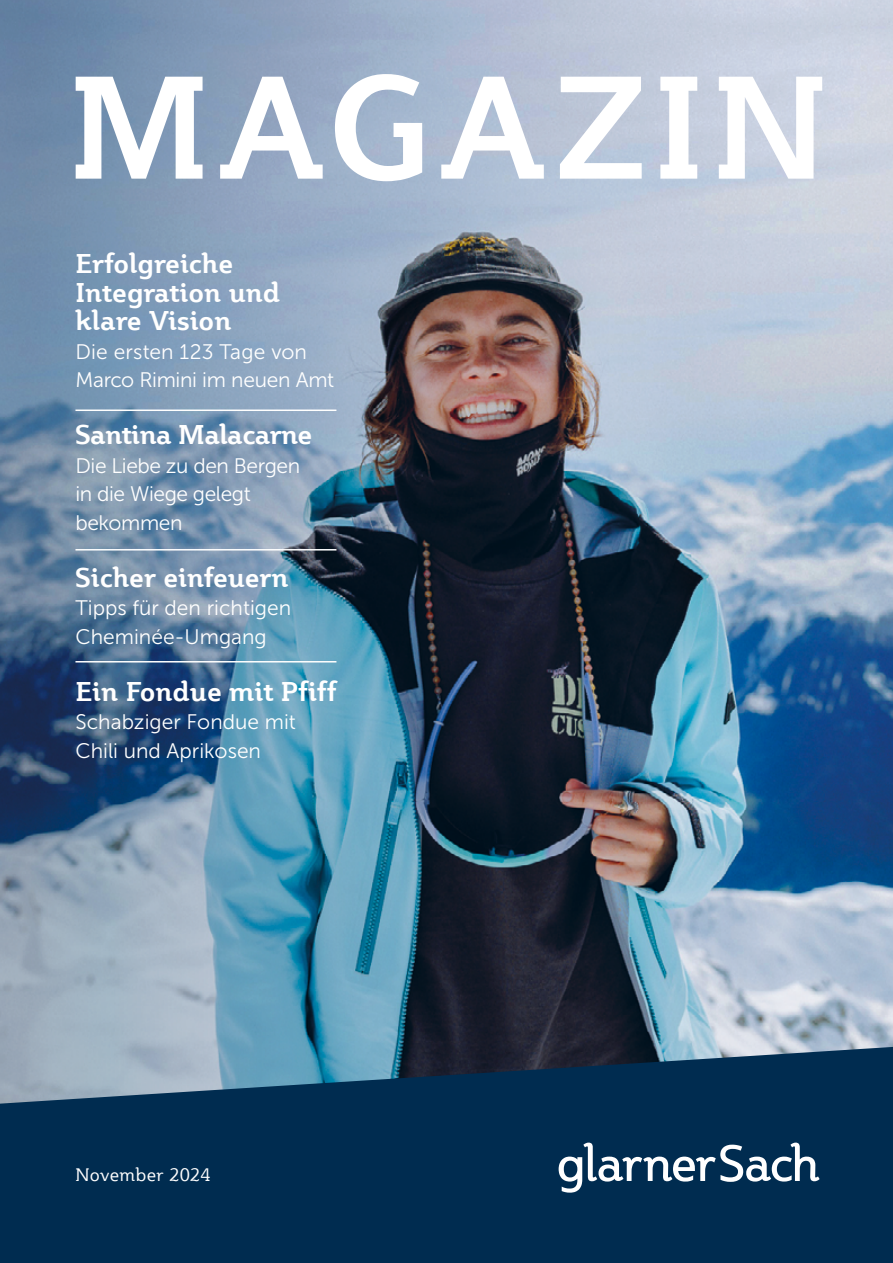
<style>
.page{position:relative;width:893px;height:1263px;background:#fff}
.page>*{position:absolute;margin:0;border:0;box-sizing:border-box;transform-origin:0 0}
.t1{font:700 144px "Plume";letter-spacing:.05em;color:#fff}
.t2{font:700 27px/28.5px "Plume";color:#fff}
.t3{font:700 27px "Plume";letter-spacing:-.02em;color:#fff}
.t4{font:21px/28.5px "Museo Sans 300";color:#fff}
.t5{font:21px/28.5px "Museo Sans 300";letter-spacing:-.02em;color:#fff}
.t6{font:18px "Plume";letter-spacing:.015em;color:#fff}
</style>
<div class="page">
<img style="left:0;top:0;width:893px;height:1047px">
<hr style="left:75px;top:409px;width:261px;height:2px;background:#fff">
<hr style="left:75px;top:549px;width:261px;height:1px;background:#fff">
<hr style="left:75px;top:661px;width:261px;height:1px;background:#fff">
<svg style="left:0;top:1047px;width:893px;height:216px;background:#10395b"></svg>
<svg style="left:559px;top:1142px;width:261px;height:50px"></svg>
<h1 class="t1" style="left:68px;top:35px;width:763px">MAGAZIN</h1>
<p class="t2" style="left:75px;top:249px;width:206px">Erfolgreiche<br>Integration und klare Vision</p>
<p class="t4" style="left:75px;top:337px;width:260px">Die ersten 123 Tage von<br>Marco Rimini im neuen Amt</p>
<p class="t3" style="left:75px;top:417px;width:238px">Santina Malacarne</p>
<p class="t5" style="left:75px;top:451px;width:226px">Die Liebe zu den Bergen in die Wiege gelegt bekommen</p>
<p class="t2" style="left:75px;top:562px;width:214px">Sicher einfeuern</p>
<p class="t4" style="left:75px;top:594px;width:217px">Tipps für den richtigen<br>Cheminée-Umgang</p>
<p class="t2" style="left:75px;top:676px;width:262px">Ein Fondue mit Pfiff</p>
<p class="t4" style="left:75px;top:708px;width:222px">Schabziger Fondue mit<br>Chili und Aprikosen</p>
<p class="t6" style="left:75px;top:1163px;width:137px">November 2024</p>
</div>
